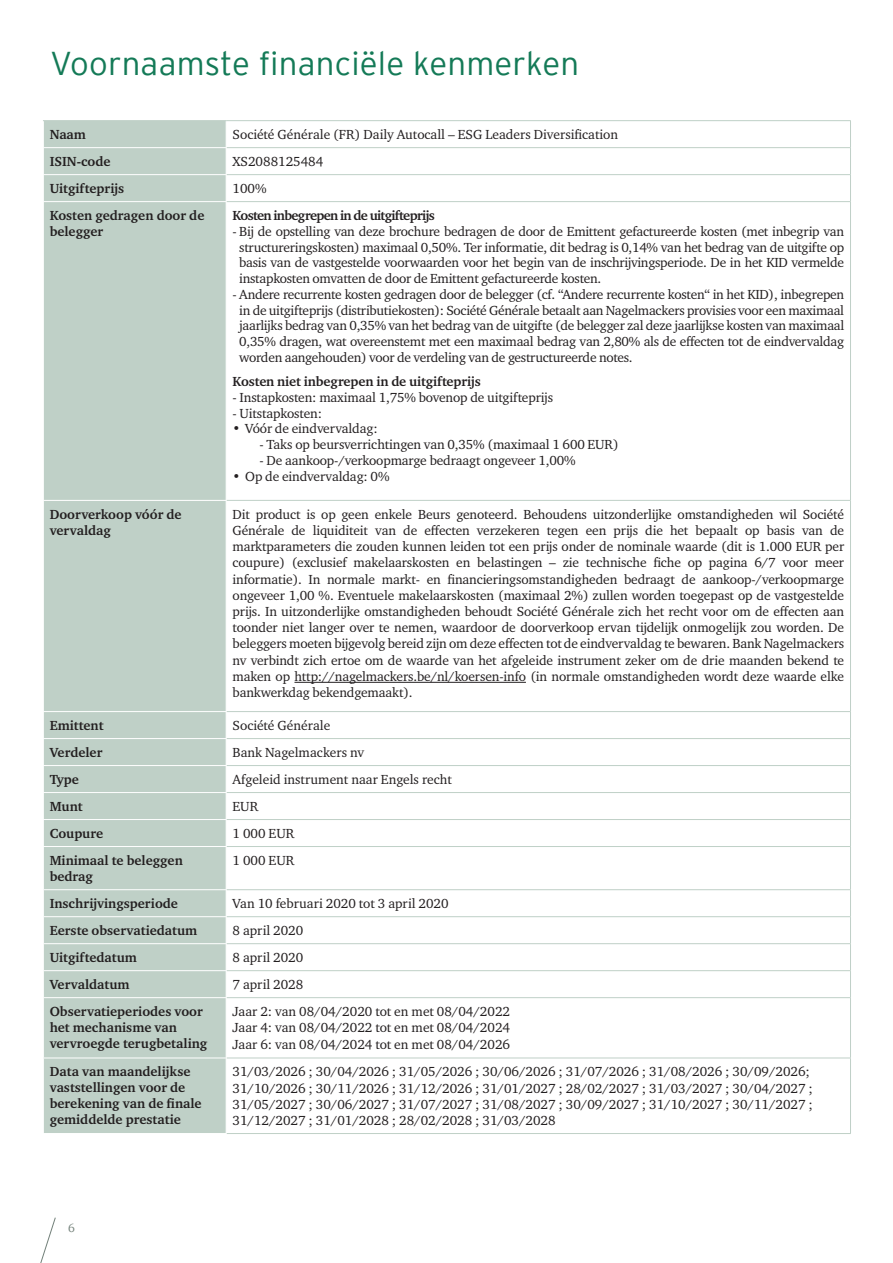
<style>
.page{position:relative;width:893px;height:1263px;background:#fff}
.page>*{position:absolute;margin:0;border:0;box-sizing:border-box;transform-origin:0 0}
.t1{font:33px "Interstate Mono Lgt";letter-spacing:.005em;color:#147a57}
.t2{font:13.5px/16.2px "Charter ITC Pro";color:#231f20;text-align:justify}
.t3{font:700 13.5px/15.8px "Charter ITC Pro";color:#231f20}
.t4{font:700 13.5px "Charter ITC Pro";letter-spacing:-.05em;color:#231f20}
.t5{font:12px "Charter";color:#728079}
</style>
<div class="page">
<div style="left:44px;top:121px;width:182px;height:379px;background:#bfd0c7"></div>
<div style="left:44px;top:501px;width:182px;height:632px;background:#bfd0c7"></div>
<hr style="left:227px;top:147px;width:624px;height:1px;background:#bfd0c7">
<svg style="left:850px;top:121px;width:1px;height:80px"></svg>
<hr style="left:850px;top:202px;width:1px;height:298px;background:#bfd0c7">
<hr style="left:850px;top:501px;width:1px;height:210px;background:#bfd0c7">
<svg style="left:850px;top:712px;width:1px;height:134px"></svg>
<hr style="left:850px;top:847px;width:1px;height:42px;background:#bfd0c7">
<svg style="left:850px;top:890px;width:1px;height:107px"></svg>
<hr style="left:850px;top:998px;width:1px;height:59px;background:#bfd0c7">
<hr style="left:850px;top:1058px;width:1px;height:75px;background:#bfd0c7">
<hr style="left:227px;top:174px;width:624px;height:1px;background:#bfd0c7">
<hr style="left:227px;top:201px;width:624px;height:1px;background:#bfd0c7">
<hr style="left:227px;top:500px;width:624px;height:1px;background:#bfd0c7">
<hr style="left:227px;top:711px;width:624px;height:1px;background:#bfd0c7">
<hr style="left:227px;top:738px;width:624px;height:1px;background:#bfd0c7">
<hr style="left:227px;top:765px;width:624px;height:1px;background:#bfd0c7">
<hr style="left:227px;top:792px;width:624px;height:1px;background:#bfd0c7">
<hr style="left:227px;top:819px;width:624px;height:1px;background:#bfd0c7">
<hr style="left:227px;top:846px;width:624px;height:1px;background:#bfd0c7">
<hr style="left:227px;top:889px;width:624px;height:1px;background:#bfd0c7">
<hr style="left:227px;top:916px;width:624px;height:1px;background:#bfd0c7">
<hr style="left:227px;top:943px;width:624px;height:1px;background:#bfd0c7">
<hr style="left:227px;top:970px;width:624px;height:1px;background:#bfd0c7">
<hr style="left:227px;top:997px;width:624px;height:1px;background:#bfd0c7">
<hr style="left:227px;top:1057px;width:624px;height:1px;background:#bfd0c7">
<hr style="left:227px;top:1133px;width:624px;height:1px;background:#bfd0c7">
<hr style="left:43px;top:147px;width:184px;height:1px;background:#fff">
<hr style="left:43px;top:174px;width:184px;height:1px;background:#fff">
<hr style="left:43px;top:201px;width:184px;height:1px;background:#fff">
<hr style="left:43px;top:711px;width:184px;height:1px;background:#fff">
<hr style="left:43px;top:738px;width:184px;height:1px;background:#fff">
<hr style="left:43px;top:765px;width:184px;height:1px;background:#fff">
<hr style="left:43px;top:792px;width:184px;height:1px;background:#fff">
<hr style="left:43px;top:819px;width:184px;height:1px;background:#fff">
<hr style="left:43px;top:846px;width:184px;height:1px;background:#fff">
<hr style="left:43px;top:889px;width:184px;height:1px;background:#fff">
<hr style="left:43px;top:916px;width:184px;height:1px;background:#fff">
<hr style="left:43px;top:943px;width:184px;height:1px;background:#fff">
<hr style="left:43px;top:970px;width:184px;height:1px;background:#fff">
<hr style="left:43px;top:997px;width:184px;height:1px;background:#fff">
<hr style="left:43px;top:1057px;width:184px;height:1px;background:#fff">
<hr style="left:226px;top:120px;width:625px;height:1px;background:#bfd0c7">
<hr style="left:43px;top:120px;width:183px;height:1px;background:#bfd0c7">
<hr style="left:294px;top:682px;width:232px;height:1px;background:#231f20">
<svg style="left:40px;top:1217px;width:16px;height:46px"></svg>
<h1 class="t1" style="left:50px;top:45px;width:531px">Voornaamste financiële kenmerken</h1>
<p class="t3" style="left:50px;top:127px;width:38px">Naam</p>
<p class="t2" style="left:233px;top:126px;width:387px">Société Générale (FR) Daily Autocall – ESG Leaders Diversification</p>
<p class="t3" style="left:50px;top:154px;width:62px">ISIN-code</p>
<p class="t2" style="left:233px;top:153px;width:92px">XS2088125484</p>
<p class="t3" style="left:50px;top:181px;width:76px">Uitgifteprijs</p>
<p class="t2" style="left:233px;top:180px;width:36px">100%</p>
<p class="t3" style="left:50px;top:207px;width:156px;line-height:16.2px">Kosten gedragen door de belegger</p>
<p class="t4" style="left:233px;top:207px;width:204px">Kosten inbegrepen in de uitgifteprijs</p>
<p class="t2" style="left:239px;top:223px;width:606px;line-height:15.8px;text-indent:-7px">- Bij de opstelling van deze brochure bedragen de door de Emittent gefactureerde kosten (met inbegrip van structureringskosten) maximaal 0,50%. Ter informatie, dit bedrag is 0,14% van het bedrag van de uitgifte op basis van de vastgestelde voorwaarden voor het begin van de inschrijvingsperiode. De in het KID vermelde instapkosten omvatten de door de Emittent gefactureerde kosten.</p>
<p class="t2" style="left:239px;top:286px;width:606px;line-height:15.8px;text-indent:-7px">- Andere recurrente kosten gedragen door de belegger (cf. “Andere recurrente kosten“ in het KID), inbegrepen in de uitgifteprijs (distributiekosten): Société Générale betaalt aan Nagelmackers provisies voor een maximaal jaarlijks bedrag van 0,35% van het bedrag van de uitgifte (de belegger zal deze jaarlijkse kosten van maximaal 0,35% dragen, wat overeenstemt met een maximaal bedrag van 2,80% als de effecten tot de eindvervaldag worden aangehouden) voor de verdeling van de gestructureerde notes.</p>
<p class="t3" style="left:233px;top:374px;width:250px">Kosten niet inbegrepen in de uitgifteprijs</p>
<p class="t2" style="left:233px;top:389px;width:322px">- Instapkosten: maximaal 1,75% bovenop de uitgifteprijs</p>
<p class="t2" style="left:233px;top:405px;width:91px">- Uitstapkosten:</p>
<p class="t2" style="left:233px;top:420px;width:147px">• Vóór de eindvervaldag:</p>
<p class="t2" style="left:260px;top:436px;width:361px">- Taks op beursverrichtingen van 0,35% (maximaal 1 600 EUR)</p>
<p class="t2" style="left:260px;top:452px;width:318px">- De aankoop-/verkoopmarge bedraagt ongeveer 1,00%</p>
<p class="t2" style="left:233px;top:468px;width:158px">• Op de eindvervaldag: 0%</p>
<p class="t3" style="left:50px;top:506px;width:133px;line-height:16.2px">Doorverkoop vóór de vervaldag</p>
<p class="t2" style="left:233px;top:506px;width:613px">Dit product is op geen enkele Beurs genoteerd. Behoudens uitzonderlijke omstandigheden wil Société Générale de liquiditeit van de effecten verzekeren tegen een prijs die het bepaalt op basis van de marktparameters die zouden kunnen leiden tot een prijs onder de nominale waarde (dit is 1.000 EUR per coupure) (exclusief makelaarskosten en belastingen – zie technische fiche op pagina 6/7 voor meer informatie). In normale markt- en financieringsomstandigheden bedraagt de aankoop-/verkoopmarge ongeveer 1,00 %. Eventuele makelaarskosten (maximaal 2%) zullen worden toegepast op de vastgestelde prijs. In uitzonderlijke omstandigheden behoudt Société Générale zich het recht voor om de effecten aan toonder niet langer over te nemen, waardoor de doorverkoop ervan tijdelijk onmogelijk zou worden. De beleggers moeten bijgevolg bereid zijn om deze effecten tot de eindvervaldag te bewaren. Bank Nagelmackers nv verbindt zich ertoe om de waarde van het afgeleide instrument zeker om de drie maanden bekend te maken op http://nagelmackers.be/nl/koersen-info (in normale omstandigheden wordt deze waarde elke bankwerkdag bekendgemaakt).</p>
<p class="t3" style="left:50px;top:717px;width:55px">Emittent</p>
<p class="t2" style="left:233px;top:717px;width:99px">Société Générale</p>
<p class="t3" style="left:50px;top:744px;width:54px">Verdeler</p>
<p class="t2" style="left:233px;top:744px;width:133px">Bank Nagelmackers nv</p>
<p class="t3" style="left:50px;top:771px;width:31px">Type</p>
<p class="t2" style="left:233px;top:771px;width:221px">Afgeleid instrument naar Engels recht</p>
<p class="t3" style="left:50px;top:798px;width:35px">Munt</p>
<p class="t2" style="left:233px;top:798px;width:27px">EUR</p>
<p class="t3" style="left:50px;top:825px;width:55px">Coupure</p>
<p class="t2" style="left:233px;top:825px;width:63px">1 000 EUR</p>
<p class="t3" style="left:50px;top:852px;width:135px;line-height:16.2px">Minimaal te beleggen bedrag</p>
<p class="t2" style="left:233px;top:852px;width:63px">1 000 EUR</p>
<p class="t3" style="left:50px;top:896px;width:130px">Inschrijvingsperiode</p>
<p class="t2" style="left:233px;top:895px;width:218px">Van 10 februari 2020 tot 3 april 2020</p>
<p class="t3" style="left:50px;top:923px;width:149px">Eerste observatiedatum</p>
<p class="t2" style="left:233px;top:922px;width:72px">8 april 2020</p>
<p class="t3" style="left:50px;top:950px;width:89px">Uitgiftedatum</p>
<p class="t2" style="left:233px;top:949px;width:72px">8 april 2020</p>
<p class="t3" style="left:50px;top:977px;width:81px">Vervaldatum</p>
<p class="t2" style="left:233px;top:976px;width:72px">7 april 2028</p>
<p class="t3" style="left:50px;top:1004px;width:159px">Observatieperiodes voor het mechanisme van vervroegde terugbetaling</p>
<p class="t2" style="left:233px;top:1003px;width:279px">Jaar 2: van 08/04/2020 tot en met 08/04/2022<br>Jaar 4: van 08/04/2022 tot en met 08/04/2024<br>Jaar 6: van 08/04/2024 tot en met 08/04/2026</p>
<p class="t3" style="left:50px;top:1064px;width:153px">Data van maandelijkse vaststellingen voor de berekening van de finale gemiddelde prestatie</p>
<p class="t2" style="left:233px;top:1063px;width:582px;text-align:left">31/03/2026 ; 30/04/2026 ; 31/05/2026 ; 30/06/2026 ; 31/07/2026 ; 31/08/2026 ; 30/09/2026; 31/10/2026 ; 30/11/2026 ; 31/12/2026 ; 31/01/2027 ; 28/02/2027 ; 31/03/2027 ; 30/04/2027 ; 31/05/2027 ; 30/06/2027 ; 31/07/2027 ; 31/08/2027 ; 30/09/2027 ; 31/10/2027 ; 30/11/2027 ; 31/12/2027 ; 31/01/2028 ; 28/02/2028 ; 31/03/2028</p>
<p class="t5" style="left:68px;top:1218px;width:8px">6</p>
</div>
